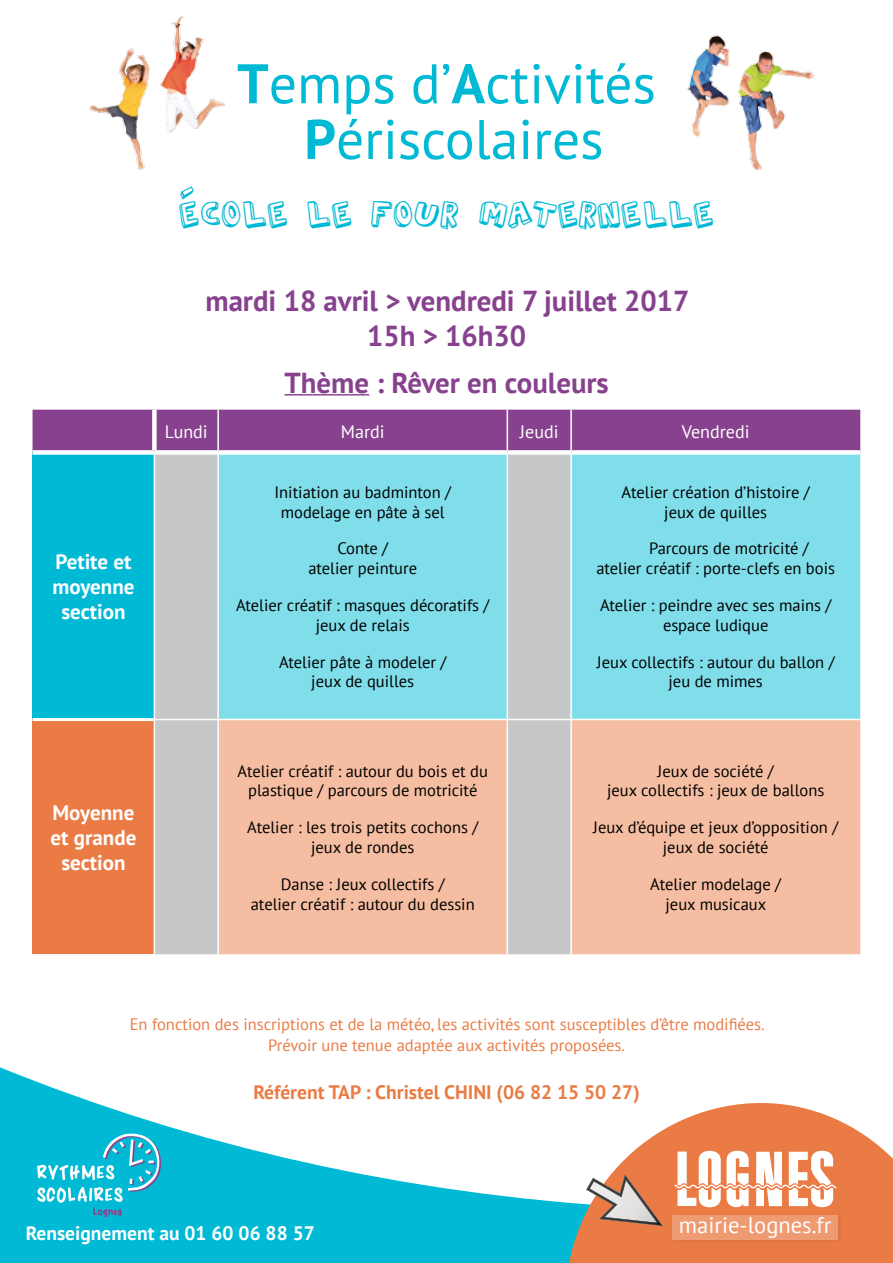
<style>
.page{position:relative;width:893px;height:1263px;background:#fff}
.page>*{position:absolute;margin:0;border:0;box-sizing:border-box;transform-origin:0 0}
.t1{font:55.65px/55.7px "PT Sans";color:#00bad5;text-align:center}
.t2{font:35.85px "Action Jackson";color:#00bad5}
.t3{font:700 28.8px/34.7px "PT Sans";color:#87418e;text-align:center}
.t4{font:22.5px "PT Sans";color:#fff}
.t5{font:700 21px/25.2px "PT Sans";color:#fff;text-align:center}
.t6{font:700 19.5px "PT Sans";color:#ea7b44}
.t7{font:700 19.5px "PT Sans";color:#fff}
.t8{font:18px "PT Sans";color:#fff}
.t9{font:16.5px/19.8px "PT Sans";color:#000;text-align:center}
.t10{font:16.5px/21px "PT Sans";color:#ea7b44;text-align:center}
.s1{font-weight:700}
</style>
<div class="page">
<svg style="left:0;top:1067px;width:561px;height:196px;fill:#00bad5"></svg>
<svg style="left:180px;top:186px;width:14px;height:14px"></svg>
<svg style="left:37px;top:1133px;width:124px;height:84px;background:#2cbfd8"></svg>
<div style="left:33px;top:410px;width:827px;height:40px;background:#87418e"></div>
<div style="left:33px;top:452px;width:121px;height:267px;background:#00bad5"></div>
<div style="left:155px;top:455px;width:62px;height:499px;background:#c6c7c8"></div>
<svg style="left:219px;top:455px;width:641px;height:264px;background:#86dae6"></svg>
<div style="left:33px;top:719px;width:121px;height:235px;background:#ea7b44"></div>
<svg style="left:219px;top:720px;width:641px;height:234px;background:#f0bea4"></svg>
<hr style="left:217px;top:410px;width:2px;height:40px;background:#fff">
<hr style="left:507px;top:410px;width:1px;height:40px;background:#fff">
<hr style="left:570px;top:410px;width:2px;height:40px;background:#fff">
<div style="left:33px;top:450px;width:121px;height:5px;background:#fff"></div>
<div style="left:152px;top:410px;width:5px;height:40px;background:#fff"></div>
<hr style="left:33px;top:718px;width:121px;height:3px;background:#fff">
<hr style="left:507px;top:455px;width:1px;height:264px;background:#fff">
<hr style="left:507px;top:720px;width:1px;height:234px;background:#fff">
<hr style="left:570px;top:455px;width:2px;height:264px;background:#fff">
<hr style="left:570px;top:720px;width:2px;height:234px;background:#fff">
<hr style="left:154px;top:719px;width:64px;height:1px;background:#fff">
<svg style="left:561px;top:1103px;width:332px;height:160px;fill:#ea7b44"></svg>
<svg style="left:675px;top:1151px;width:161px;height:56px"></svg>
<div style="left:670px;top:1212px;width:174px;height:33px;background:#000;opacity:.3"></div>
<div style="left:673px;top:1215px;width:165px;height:24px;background:#ef9b72"></div>
<svg style="left:586px;top:1174px;width:77px;height:52px;background:#cd997e"></svg>
<img style="left:89px;top:16px;width:136px;height:154px">
<img style="left:687px;top:35px;width:128px;height:136px">
<hr style="left:285px;top:394px;width:84px;height:1px;background:#87418e">
<h1 class="t1" style="left:237px;top:55px;width:420px"><span class="s1">T</span>emps d’<span class="s1">A</span>ctivités<br><span class="s1">P</span>ériscolaires</h1>
<h2 class="t2" style="left:179px;top:198px;width:537px">ECOLE LE FOUR MATERNELLE</h2>
<h3 class="t3" style="left:205px;top:283px;width:485px">mardi 18 avril &gt; vendredi 7 juillet 2017<br>15h &gt; 16h30</h3>
<h3 class="t3" style="left:285px;top:365px;width:326px">Thème : Rêver en couleurs</h3>
<p class="t5" style="left:52px;top:549px;width:84px">Petite et moyenne section</p>
<p class="t5" style="left:51px;top:799px;width:87px">Moyenne et grande section</p>
<p class="t8" style="left:165px;top:420px;width:45px">Lundi</p>
<p class="t8" style="left:341px;top:420px;width:45px">Mardi</p>
<p class="t8" style="left:520px;top:420px;width:40px">Jeudi</p>
<p class="t8" style="left:682px;top:420px;width:69px">Vendredi</p>
<p class="t9" style="left:274px;top:482px;width:178px">Initiation au badminton / modelage en pâte à sel</p>
<p class="t9" style="left:308px;top:538px;width:110px">Conte /<br>atelier peinture</p>
<p class="t9" style="left:236px;top:595px;width:255px">Atelier créatif : masques décoratifs / jeux de relais</p>
<p class="t9" style="left:279px;top:651px;width:169px">Atelier pâte à modeler / jeux de quilles</p>
<p class="t9" style="left:238px;top:760px;width:252px">Atelier créatif : autour du bois et du plastique / parcours de motricité</p>
<p class="t9" style="left:247px;top:817px;width:232px">Atelier : les trois petits cochons / jeux de rondes</p>
<p class="t9" style="left:251px;top:874px;width:225px">Danse : Jeux collectifs /<br>atelier créatif : autour du dessin</p>
<p class="t9" style="left:622px;top:482px;width:190px">Atelier création d’histoire / jeux de quilles</p>
<p class="t9" style="left:596px;top:538px;width:240px;text-align:left;text-indent:53px">Parcours de motricité / atelier créatif : porte-clefs en bois</p>
<p class="t9" style="left:600px;top:595px;width:233px">Atelier : peindre avec ses mains / espace ludique</p>
<p class="t9" style="left:597px;top:651px;width:239px">Jeux collectifs : autour du ballon / jeu de mimes</p>
<p class="t9" style="left:607px;top:760px;width:219px">Jeux de société /<br>jeux collectifs : jeux de ballons</p>
<p class="t9" style="left:593px;top:817px;width:246px">Jeux d’équipe et jeux d’opposition / jeux de société</p>
<p class="t9" style="left:650px;top:874px;width:132px">Atelier modelage / jeux musicaux</p>
<p class="t10" style="left:130px;top:1013px;width:636px">En fonction des inscriptions et de la météo, les activités sont susceptibles d’être modifiées.<br>Prévoir une tenue adaptée aux activités proposées.</p>
<p class="t6" style="left:253px;top:1079px;width:388px">Référent TAP : Christel CHINI (06 82 15 50 27)</p>
<p class="t7" style="left:26px;top:1220px;width:291px">Renseignement au 01 60 06 88 57</p>
<h3 class="t4" style="left:679px;top:1211px;width:154px">mairie-lognes.fr</h3>
</div>
